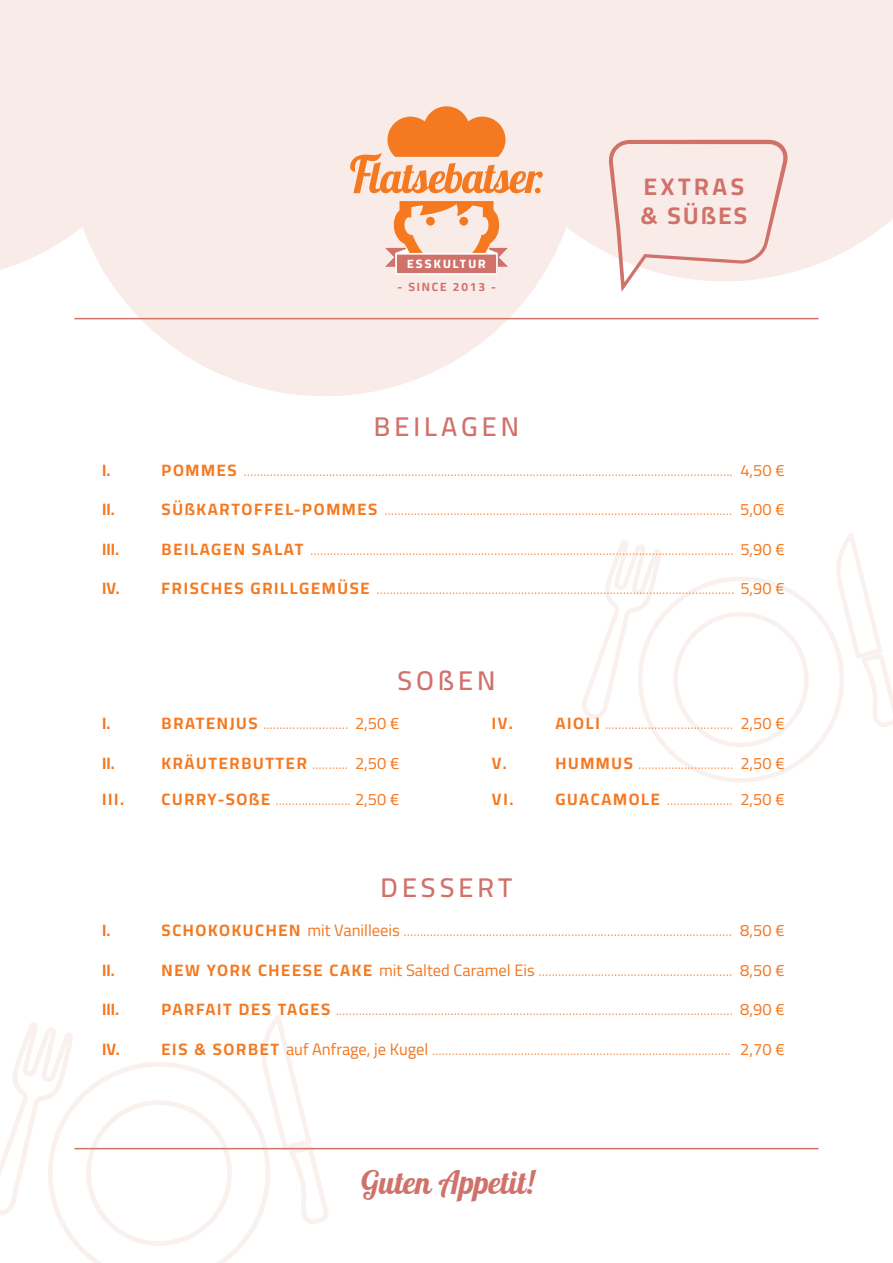
<style>
.page{position:relative;width:893px;height:1263px;background:#fff}
.page>*{position:absolute;margin:0;border:0;box-sizing:border-box;transform-origin:0 0}
.t1{font:31.5px "Pattaya";color:#d0716a}
.t2{font:600 27px "Cairo";letter-spacing:.15em;color:#d0716a}
.t3{font:700 24px/28.8px "Cairo";letter-spacing:.145em;color:#d0716a}
.t4{font:300 16.5px "Cairo";color:#f47921}
.t5{font:700 16.5px "Cairo";letter-spacing:.1em;color:#f47921}
.t6{font:800 12.15px "Cairo";letter-spacing:.175em;color:#fff}
.t7{font:700 12px "Cairo";letter-spacing:.15em;color:#d0716a}
.s1{font-weight:700}
.s2{font-weight:400}
.s3{font-weight:300}
</style>
<div class="page">
<svg style="left:0;top:1015px;width:330px;height:248px"></svg>
<svg style="left:582px;top:533px;width:311px;height:250px"></svg>
<svg style="left:0;top:0;width:893px;height:396px;fill:#f9ece8"></svg>
<hr style="left:74px;top:318px;width:745px;height:1px;background:#d0716a">
<svg style="left:350px;top:106px;width:193px;height:87px;background:#f6b88e"></svg>
<hr style="left:74px;top:1148px;width:745px;height:1px;background:#d0716a">
<svg style="left:609px;top:140px;width:179px;height:152px;background:#f6e4e0"></svg>
<svg style="left:383px;top:201px;width:127px;height:73px;background:#eeb7a0"></svg>
<p class="t6" style="left:407px;top:255px;width:80px">ESSKULTUR</p>
<p class="t7" style="left:397px;top:278px;width:100px">- SINCE 2013 -</p>
<h2 class="t2" style="left:374px;top:407px;width:147px">BEILAGEN</h2>
<h3 class="t3" style="left:641px;top:173px;width:108px">EXTRAS &amp; SÜßES</h3>
<p class="t5" style="left:102px;top:458px;width:10px">I.</p>
<p class="t4" style="left:162px;top:458px;width:624px"><span class="s1">POMMES</span> ..................................................................................................................................................... <span class="s2">4,50 €</span></p>
<p class="t5" style="left:102px;top:497px;width:14px">II.</p>
<p class="t4" style="left:162px;top:498px;width:624px"><span class="s1">SÜßKARTOFFEL-POMMES</span> .......................................................................................................... <span class="s2">5,00 €</span></p>
<p class="t5" style="left:102px;top:537px;width:19px">III.</p>
<p class="t4" style="left:162px;top:537px;width:624px"><span class="s1">BEILAGEN SALAT</span> ................................................................................................................................. <span class="s2">5,90 €</span></p>
<p class="t5" style="left:102px;top:576px;width:19px">IV.</p>
<p class="t4" style="left:162px;top:577px;width:624px"><span class="s1">FRISCHES GRILLGEMÜSE</span> ............................................................................................................. <span class="s2">5,90 €</span></p>
<h2 class="t2" style="left:397px;top:660px;width:99px">SOßEN</h2>
<p class="t5" style="left:102px;top:711px;width:10px">I.</p>
<p class="t4" style="left:162px;top:711px;width:239px"><span class="s1">BRATENJUS</span> .......................... <span class="s2">2,50 €</span></p>
<p class="t5" style="left:492px;top:711px;width:22px">IV.</p>
<p class="t4" style="left:555px;top:711px;width:231px"><span class="s1">AIOLI</span> ....................................... <span class="s2">2,50 €</span></p>
<p class="t5" style="left:102px;top:751px;width:14px">II.</p>
<p class="t5" style="left:162px;top:751px;width:239px">KRÄUTERBUTTER <span class="s3">...........</span> <span class="s2">2,50 €</span></p>
<p class="t5" style="left:492px;top:751px;width:16px">V.</p>
<p class="t4" style="left:555px;top:751px;width:231px"><span class="s1">HUMMUS</span> ............................. <span class="s2">2,50 €</span></p>
<p class="t5" style="left:102px;top:787px;width:24px">III.</p>
<p class="t4" style="left:162px;top:787px;width:239px"><span class="s1">CURRY-SOßE</span> ....................... <span class="s2">2,50 €</span></p>
<p class="t5" style="left:492px;top:787px;width:23px">VI.</p>
<p class="t4" style="left:555px;top:787px;width:231px"><span class="s1">GUACAMOLE</span> .................... <span class="s2">2,50 €</span></p>
<h2 class="t2" style="left:381px;top:867px;width:133px">DESSERT</h2>
<p class="t5" style="left:102px;top:918px;width:10px">I.</p>
<p class="t4" style="left:162px;top:918px;width:624px"><span class="s1">SCHOKOKUCHEN</span> <span class="s2">mit Vanilleeis</span> .................................................................................................... <span class="s2">8,50 €</span></p>
<p class="t5" style="left:102px;top:958px;width:14px">II.</p>
<p class="t4" style="left:162px;top:958px;width:624px"><span class="s1">NEW YORK CHEESE CAKE</span> <span class="s2">mit Salted Caramel Eis</span> ........................................................... <span class="s2">8,50 €</span></p>
<p class="t5" style="left:102px;top:997px;width:19px">III.</p>
<p class="t4" style="left:162px;top:998px;width:624px"><span class="s1">PARFAIT DES TAGES</span> ......................................................................................................................... <span class="s2">8,90 €</span></p>
<p class="t5" style="left:102px;top:1037px;width:19px">IV.</p>
<p class="t4" style="left:162px;top:1037px;width:624px"><span class="s1">EIS &amp; SORBET</span> <span class="s2">auf Anfrage, je Kugel</span> ........................................................................................... <span class="s2">2,70 €</span></p>
<h1 class="t1" style="left:361px;top:1162px;width:175px">Guten Appetit!</h1>
</div>
